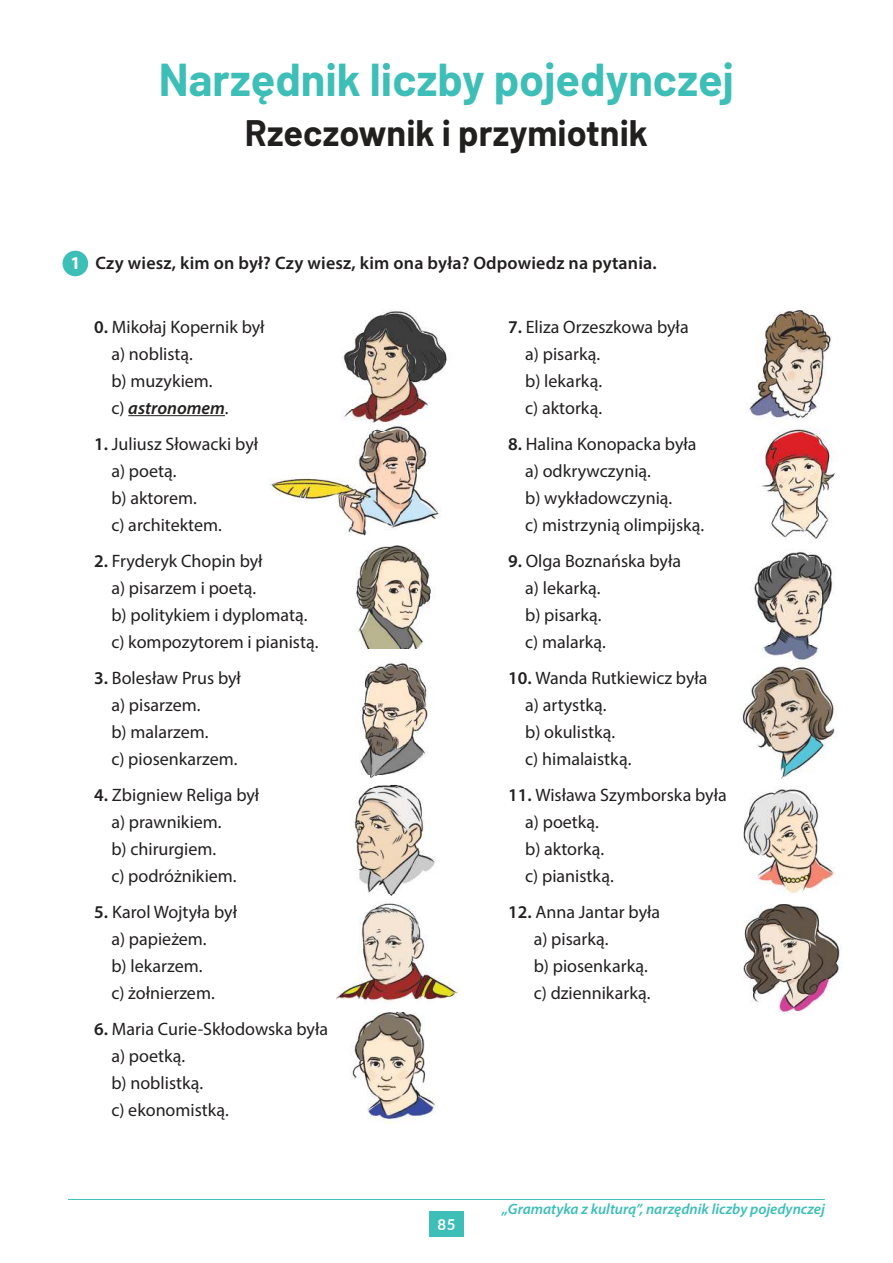
<style>
.page{position:relative;width:893px;height:1263px;background:#fff}
.page>*{position:absolute;margin:0;border:0;box-sizing:border-box;transform-origin:0 0}
.t1{font:700 45px "Barlow";color:#3dbeb7}
.t2{font:700 36px "Barlow";color:#221f1f}
.t3{font:18px/27px "Myriad Pro";color:#221f1f}
.t4{font:600 18px "Myriad Pro";letter-spacing:.01em;color:#221f1f}
.t5{font:italic 600 15px "Myriad Pro";color:#3dbeb7}
.t6{font:700 15px "Lato";color:#fff}
.s1{font-weight:700;color:#fff}
.s2{font-weight:600}
.s3{font-weight:600;font-style:italic}
</style>
<div class="page">
<div style="left:429px;top:1211px;width:34px;height:26px;background:#3dbeb7"></div>
<hr style="left:68px;top:1199px;width:757px;height:1px;background:#3dbeb7">
<div style="left:63px;top:251px;width:25px;height:25px;background:#3dbeb7;border-radius:50%"></div>
<hr style="left:128px;top:415px;width:97px;height:1px;background:#221f1f">
<img style="left:350px;top:1012px;width:87px;height:112px">
<img style="left:743px;top:788px;width:92px;height:106px">
<img style="left:343px;top:311px;width:104px;height:98px">
<img style="left:758px;top:428px;width:78px;height:113px">
<img style="left:269px;top:430px;width:131px;height:105px">
<img style="left:400px;top:430px;width:39px;height:95px">
<img style="left:343px;top:409px;width:76px;height:21px">
<img style="left:354px;top:787px;width:82px;height:107px">
<img style="left:355px;top:535px;width:80px;height:114px">
<img style="left:336px;top:894px;width:125px;height:109px">
<img style="left:742px;top:665px;width:95px;height:114px">
<img style="left:743px;top:904px;width:98px;height:111px">
<img style="left:754px;top:551px;width:79px;height:109px">
<img style="left:359px;top:662px;width:69px;height:125px">
<img style="left:748px;top:310px;width:84px;height:110px">
<h1 class="t1" style="left:159px;top:47px;width:577px">Narzędnik liczby pojedynczej</h1>
<h2 class="t2" style="left:245px;top:118px;width:405px">Rzeczownik i przymiotnik</h2>
<p class="t4" style="left:70px;top:254px;width:588px"><span class="s1">1</span> Czy wiesz, kim on był? Czy wiesz, kim ona była? Odpowiedz na pytania.</p>
<p class="t3" style="left:111px;top:314px;width:155px;text-indent:-17px"><span class="s2">0.</span> Mikołaj Kopernik był a) noblistą.<br>b) muzykiem.<br>c) <span class="s3">astronomem</span>.</p>
<p class="t3" style="left:111px;top:431px;width:148px;text-indent:-17px"><span class="s2">1.</span> Juliusz Słowacki był a) poetą.<br>b) aktorem.<br>c) architektem.</p>
<p class="t3" style="left:111px;top:548px;width:209px;text-indent:-17px"><span class="s2">2.</span> Fryderyk Chopin był<br>a) pisarzem i poetą.<br>b) politykiem i dyplomatą. c) kompozytorem i pianistą.</p>
<p class="t3" style="left:111px;top:665px;width:131px;text-indent:-17px"><span class="s2">3.</span> Bolesław Prus był a) pisarzem.<br>b) malarzem.<br>c) piosenkarzem.</p>
<p class="t3" style="left:111px;top:782px;width:149px;text-indent:-17px"><span class="s2">4.</span> Zbigniew Religa był a) prawnikiem.<br>b) chirurgiem.<br>c) podróżnikiem.</p>
<p class="t3" style="left:111px;top:899px;width:127px;text-indent:-17px"><span class="s2">5.</span> Karol Wojtyła był a) papieżem.<br>b) lekarzem.<br>c) żołnierzem.</p>
<p class="t3" style="left:111px;top:1016px;width:218px;text-indent:-17px"><span class="s2">6.</span> Maria Curie-Skłodowska była a) poetką.<br>b) noblistką.<br>c) ekonomistką.</p>
<p class="t3" style="left:525px;top:314px;width:165px;text-indent:-17px"><span class="s2">7.</span> Eliza Orzeszkowa była a) pisarką.<br>b) lekarką.<br>c) aktorką.</p>
<p class="t3" style="left:525px;top:431px;width:181px;text-indent:-17px"><span class="s2">8.</span> Halina Konopacka była a) odkrywczynią.<br>b) wykładowczynią.<br>c) mistrzynią olimpijską.</p>
<p class="t3" style="left:525px;top:548px;width:157px;text-indent:-17px"><span class="s2">9.</span> Olga Boznańska była a) lekarką.<br>b) pisarką.<br>c) malarką.</p>
<p class="t3" style="left:525px;top:665px;width:184px;text-indent:-17px"><span class="s2">10.</span> Wanda Rutkiewicz była a) artystką.<br>b) okulistką.<br>c) himalaistką.</p>
<p class="t3" style="left:525px;top:782px;width:203px;text-indent:-17px"><span class="s2">11.</span> Wisława Szymborska była a) poetką.<br>b) aktorką.<br>c) pianistką.</p>
<p class="t3" style="left:534px;top:899px;width:128px;text-indent:-26px"><span class="s2">12.</span> Anna Jantar była a) pisarką.<br>b) piosenkarką. c) dziennikarką.</p>
<p class="t6" style="left:438px;top:1216px;width:19px">85</p>
<p class="t5" style="left:502px;top:1203px;width:324px">„Gramatyka z kulturą”, narzędnik liczby pojedynczej</p>
</div>
